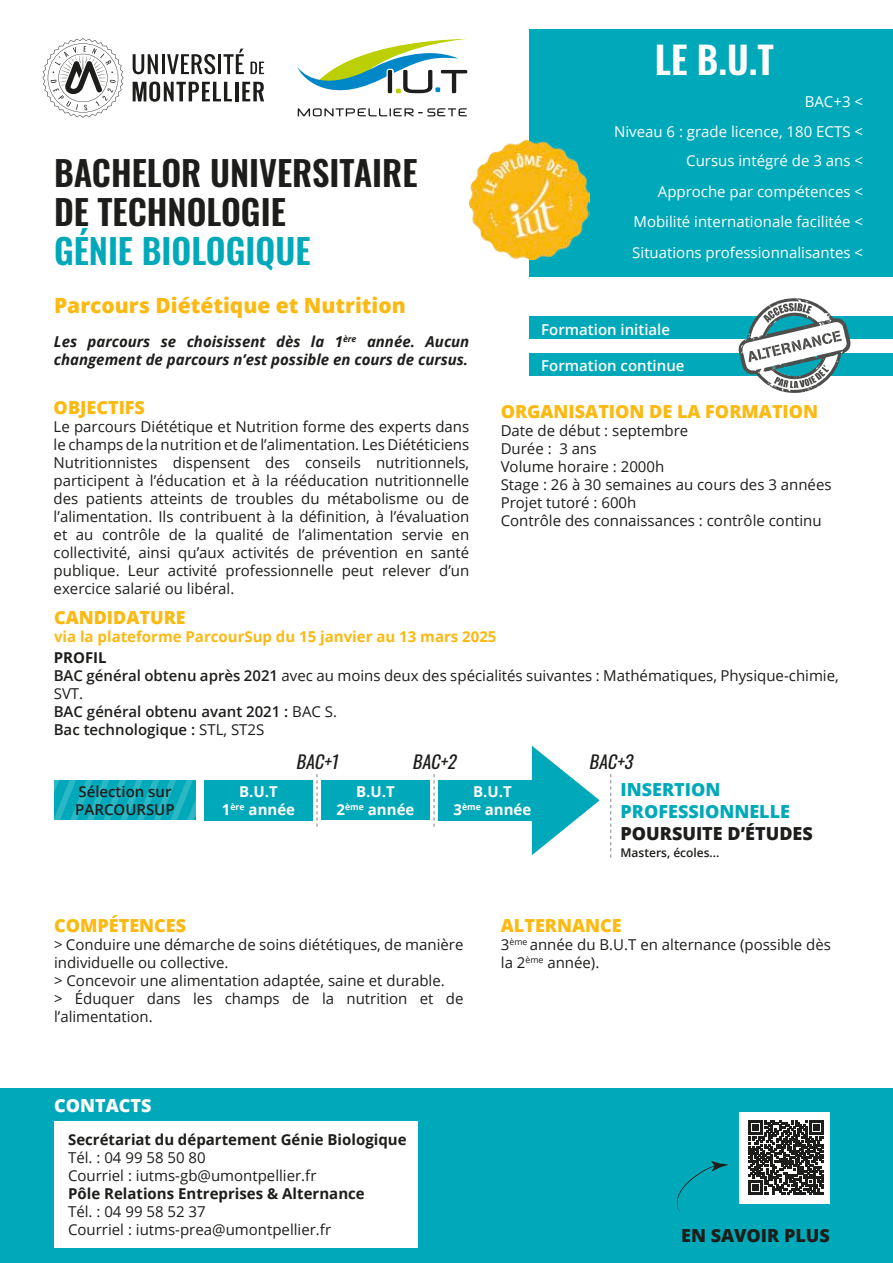
<style>
.page{position:relative;width:893px;height:1263px;background:#fff}
.page>*{position:absolute;margin:0;border:0;box-sizing:border-box;transform-origin:0 0}
.t1{font:600 37.5px "Oswald";color:#fff}
.t2{font:600 34.5px/39px "Oswald";color:#1d1d1b}
.t3{font:600 34.5px "Oswald";color:#00a9b9}
.t4{font:800 21px "Open Sans";color:#fbb911}
.t5{font:800 18px "Open Sans";color:#fbb911}
.t6{font:800 18px "Open Sans";color:#1d1d1b}
.t7{font:800 18px/21.6px "Open Sans";color:#00a9b9}
.t8{font:italic 18px "Oswald";color:#1d1d1b}
.t9{font:800 18px "Open Sans";color:#fff}
.t10{font:15px/18px "Open Sans";color:#1d1d1b}
.t11{font:15px "Open Sans";color:#fff}
.t12{font:italic 700 15px/18px "Open Sans";color:#1d1d1b}
.t13{font:700 15px "Open Sans";color:#1d1d1b}
.t14{font:700 15px "Open Sans";color:#fbb911}
.t15{font:700 15px/18px "Open Sans";color:#fff;text-align:center}
.t16{font:600 15px "Open Sans";color:#fff}
.t17{font:600 15px/18px "Open Sans";color:#1d1d1b}
.t18{font:600 12px "Open Sans";color:#1d1d1b}
.s1{font-weight:700}
.s2{font-weight:600}
</style>
<div class="page">
<div style="left:0;top:1089px;width:893px;height:174px;background:#00a9b9"></div>
<div style="left:530px;top:316px;width:363px;height:23px;background:#00a9b9"></div>
<div style="left:530px;top:353px;width:363px;height:23px;background:#00a9b9"></div>
<div style="left:530px;top:30px;width:363px;height:247px;background:#00a9b9"></div>
<img style="left:470px;top:140px;width:119px;height:120px">
<div style="left:54px;top:1121px;width:363px;height:126px;background:#fff"></div>
<div style="left:739px;top:1112px;width:91px;height:91px;background:#fff"></div>
<svg style="left:677px;top:1161px;width:52px;height:52px"></svg>
<svg style="left:739px;top:298px;width:111px;height:95px"></svg>
<svg style="left:749px;top:1120px;width:74px;height:75px"></svg>
<svg style="left:54px;top:780px;width:142px;height:40px;background:#10aebd"></svg>
<div style="left:204px;top:780px;width:109px;height:40px;background:#00a9b9"></div>
<div style="left:321px;top:780px;width:109px;height:40px;background:#00a9b9"></div>
<div style="left:438px;top:780px;width:109px;height:40px;background:#00a9b9"></div>
<svg style="left:532px;top:746px;width:68px;height:109px"></svg>
<svg style="left:610px;top:774px;width:1px;height:83px"></svg>
<svg style="left:434px;top:774px;width:1px;height:53px"></svg>
<hr style="left:218px;top:54px;width:3px;height:20px;background:#1d1d1b">
<svg style="left:223px;top:49px;width:21px;height:25px"></svg>
<hr style="left:235px;top:82px;width:3px;height:19px;background:#1d1d1b">
<svg style="left:242px;top:82px;width:22px;height:19px"></svg>
<svg style="left:251px;top:62px;width:13px;height:12px"></svg>
<svg style="left:167px;top:54px;width:48px;height:20px"></svg>
<svg style="left:133px;top:54px;width:25px;height:20px"></svg>
<hr style="left:162px;top:54px;width:3px;height:20px;background:#1d1d1b">
<svg style="left:133px;top:81px;width:99px;height:21px"></svg>
<svg style="left:43px;top:38px;width:80px;height:80px"></svg>
<svg style="left:297px;top:39px;width:171px;height:78px"></svg>
<svg style="left:317px;top:774px;width:1px;height:53px"></svg>
<h1 class="t1" style="left:655px;top:40px;width:121px">LE B.U.T</h1>
<p class="t11" style="left:805px;top:91px;width:60px">BAC+3 &lt;</p>
<h2 class="t2" style="left:54px;top:156px;width:365px">BACHELOR UNIVERSITAIRE<br>DE TECHNOLOGIE</h2>
<h2 class="t3" style="left:54px;top:233px;width:258px">GÉNIE BIOLOGIQUE</h2>
<h3 class="t4" style="left:54px;top:289px;width:353px">Parcours Diététique et Nutrition</h3>
<p class="t12" style="left:54px;top:332px;width:417px">Les parcours se choisissent dès la 1<sup>ère</sup> année. Aucun changement de parcours n’est possible en cours de cursus.</p>
<p class="t5" style="left:54px;top:394px;width:93px">OBJECTIFS</p>
<p class="t10" style="left:54px;top:417px;width:417px;text-align:justify">Le parcours Diététique et Nutrition forme des experts dans le champs de la nutrition et de l’alimentation. Les Diététiciens Nutritionnistes dispensent des conseils nutritionnels, participent à l’éducation et à la rééducation nutritionnelle des patients atteints de troubles du métabolisme ou de l’alimentation. Ils contribuent à la définition, à l’évaluation et au contrôle de la qualité de l’alimentation servie en collectivité, ainsi qu’aux activités de prévention en santé publique. Leur activité professionnelle peut relever d’un exercice salarié ou libéral.</p>
<p class="t11" style="left:614px;top:121px;width:250px">Niveau 6 : grade licence, 180 ECTS &lt;</p>
<p class="t11" style="left:686px;top:150px;width:178px">Cursus intégré de 3 ans &lt;</p>
<p class="t11" style="left:658px;top:182px;width:207px">Approche par compétences &lt;</p>
<p class="t11" style="left:633px;top:211px;width:231px">Mobilité internationale facilitée &lt;</p>
<p class="t11" style="left:632px;top:242px;width:232px">Situations professionnalisantes &lt;</p>
<p class="t16" style="left:541px;top:319px;width:130px">Formation initiale</p>
<p class="t16" style="left:541px;top:355px;width:145px">Formation continue</p>
<p class="t5" style="left:501px;top:398px;width:319px">ORGANISATION DE LA FORMATION</p>
<p class="t10" style="left:501px;top:422px;width:332px">Date de début : septembre<br>Durée : 3 ans<br>Volume horaire : 2000h<br>Stage : 26 à 30 semaines au cours des 3 années<br>Projet tutoré : 600h<br>Contrôle des connaissances : contrôle continu</p>
<p class="t5" style="left:54px;top:604px;width:133px">CANDIDATURE</p>
<p class="t14" style="left:54px;top:626px;width:444px">via la plateforme ParcourSup du 15 janvier au 13 mars 2025</p>
<p class="t10" style="left:54px;top:648px;width:787px"><span class="s1">PROFIL<br></span><span class="s2">BAC général obtenu après 2021</span> avec au moins deux des spécialités suivantes : Mathématiques, Physique-chimie, SVT.<br><span class="s2">BAC général obtenu avant 2021 :</span> BAC S.<br><span class="s2">Bac technologique :</span> STL, ST2S</p>
<p class="t8" style="left:296px;top:746px;width:49px">BAC+1</p>
<p class="t8" style="left:412px;top:746px;width:50px">BAC+2</p>
<p class="t8" style="left:589px;top:746px;width:50px">BAC+3</p>
<p class="t17" style="left:75px;top:782px;width:101px">Sélection sur<br>PARCOURSUP</p>
<p class="t15" style="left:337px;top:782px;width:79px">B.U.T<br>2<sup>ème</sup> année</p>
<p class="t15" style="left:453px;top:782px;width:79px">B.U.T<br>3<sup>ème</sup> année</p>
<p class="t15" style="left:222px;top:782px;width:75px">B.U.T<br>1<sup>ère</sup> année</p>
<p class="t7" style="left:620px;top:778px;width:171px">INSERTION<br>PROFESSIONNELLE</p>
<p class="t6" style="left:620px;top:820px;width:194px">POURSUITE D’ÉTUDES</p>
<p class="t18" style="left:620px;top:845px;width:101px">Masters, écoles...</p>
<p class="t5" style="left:54px;top:911px;width:134px">COMPÉTENCES</p>
<p class="t10" style="left:54px;top:935px;width:411px">&gt; Conduire une démarche de soins diététiques, de manière individuelle ou collective.<br>&gt; Concevoir une alimentation adaptée, saine et durable.<br>&gt; Éduquer dans les champs de la nutrition et de l’alimentation.</p>
<p class="t9" style="left:54px;top:1092px;width:99px">CONTACTS</p>
<p class="t13" style="left:68px;top:1129px;width:340px">Secrétariat du département Génie Biologique</p>
<p class="t10" style="left:68px;top:1148px;width:250px">Tél. : 04 99 58 50 80<br>Courriel : iutms-gb@umontpellier.fr</p>
<p class="t13" style="left:68px;top:1183px;width:298px">Pôle Relations Entreprises &amp; Alternance</p>
<p class="t10" style="left:68px;top:1202px;width:265px">Tél. : 04 99 58 52 37<br>Courriel : iutms-prea@umontpellier.fr</p>
<p class="t5" style="left:501px;top:911px;width:122px">ALTERNANCE</p>
<p class="t10" style="left:501px;top:935px;width:331px">3<sup>ème</sup> année du B.U.T en alternance (possible dès la 2<sup>ème</sup> année).</p>
<p class="t6" style="left:681px;top:1222px;width:150px">EN SAVOIR PLUS</p>
</div>
